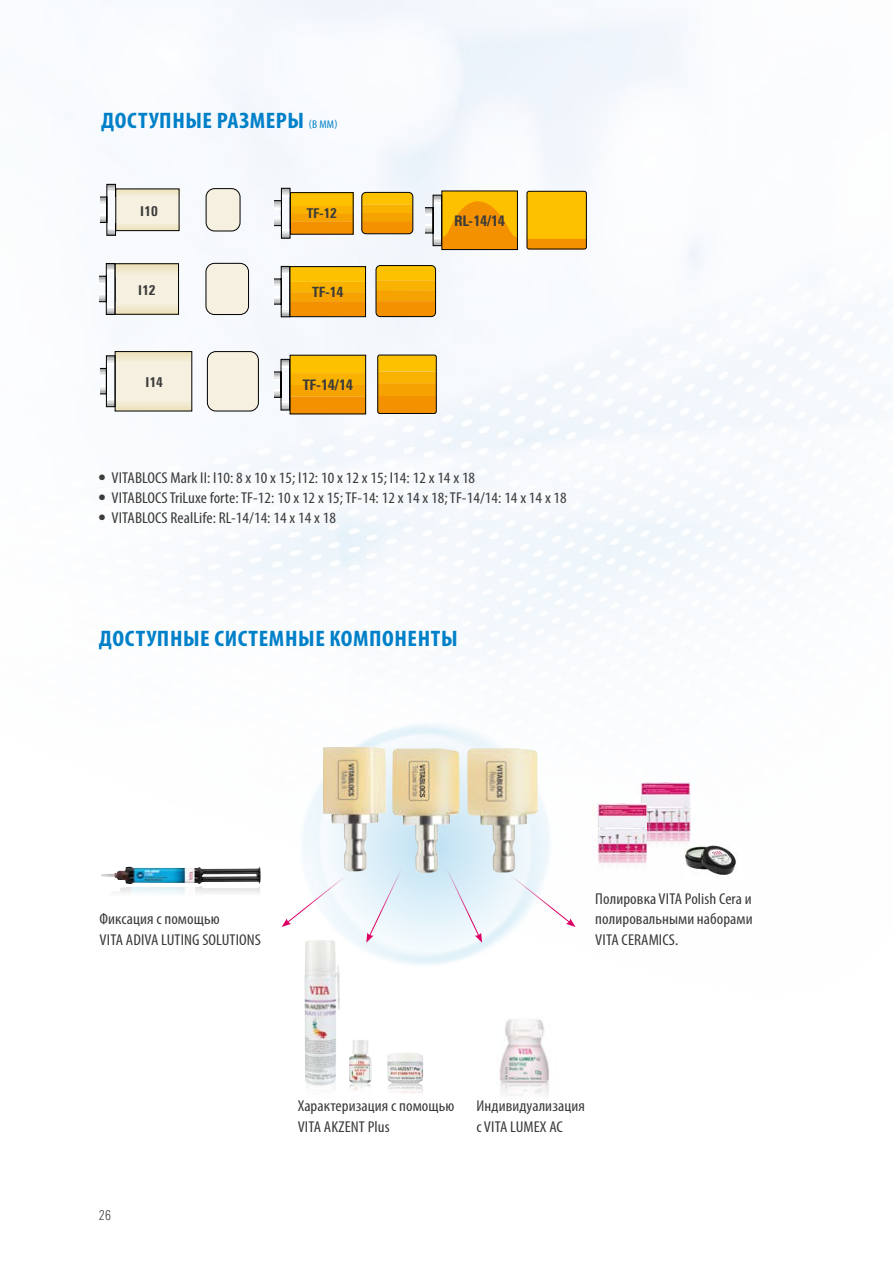
<style>
.page{position:relative;width:893px;height:1263px;background:#fff}
.page>*{position:absolute;margin:0;border:0;box-sizing:border-box;transform-origin:0 0}
.t1{font:700 condensed 22.5px "Myriad Pro";letter-spacing:.025em;color:#0080c8;scale:1.08 1}
.t2{font:condensed 15.75px/20.2px "Myriad Pro";letter-spacing:.005em;color:#3b3b3a;scale:1.08 1}
.t3{font:800 condensed 14.55px "Univers Next Pro";letter-spacing:-.015em;color:#3b3b3a}
.t4{font:800 condensed 14.1px "Univers Next Pro";color:#3b3b3a}
.t5{font:800 condensed 13.5px "Univers Next Pro";color:#3b3b3a}
.t6{font:300 condensed 13.5px "Univers Next Pro";color:#3b3b3a}
.s1{font-weight:400;font-size:11.25px}
.s2{font-family:"Univers LT Std";font-weight:700}
</style>
<div class="page">
<img style="left:106px;top:0;width:780px;height:1079px">
<img style="left:304px;top:1033px;width:37px;height:55px">
<svg style="left:100px;top:184px;width:16px;height:52px"></svg>
<hr style="left:116px;top:228px;width:63px;height:1px;background:#ede3be">
<hr style="left:116px;top:227px;width:63px;height:1px;background:#efe6c6">
<hr style="left:116px;top:225px;width:63px;height:2px;background:#f1e9cf">
<hr style="left:116px;top:224px;width:63px;height:1px;background:#f3ecd7">
<hr style="left:116px;top:223px;width:63px;height:1px;background:#f5f0df">
<hr style="left:116px;top:190px;width:63px;height:2px;background:#ede3be">
<hr style="left:116px;top:192px;width:63px;height:1px;background:#efe6c6">
<hr style="left:116px;top:193px;width:63px;height:2px;background:#f1e9cf">
<hr style="left:116px;top:195px;width:63px;height:1px;background:#f3ecd7">
<hr style="left:116px;top:196px;width:63px;height:1px;background:#f5f0df">
<div style="left:116px;top:197px;width:63px;height:26px;background:#f5f0df"></div>
<div style="left:115px;top:188px;width:65px;height:43px;border:1px solid #000"></div>
<div style="left:206px;top:189px;width:34px;height:42px;background:#f5f0df;border-radius:9px"></div>
<div style="left:206px;top:188px;width:34px;height:43px;border:1px solid #000;border-radius:9px"></div>
<svg style="left:99px;top:263px;width:16px;height:52px"></svg>
<hr style="left:116px;top:311px;width:63px;height:2px;background:#ede2bb">
<hr style="left:116px;top:310px;width:63px;height:1px;background:#eee4c2">
<hr style="left:116px;top:308px;width:63px;height:2px;background:#efe7c8">
<hr style="left:116px;top:307px;width:63px;height:1px;background:#f1e9ce">
<hr style="left:116px;top:305px;width:63px;height:2px;background:#f2ebd3">
<hr style="left:116px;top:304px;width:63px;height:1px;background:#f4edd9">
<hr style="left:116px;top:303px;width:63px;height:1px;background:#f5f0df">
<hr style="left:115px;top:265px;width:64px;height:2px;background:#ede2bb">
<hr style="left:115px;top:267px;width:64px;height:1px;background:#eee4c0">
<hr style="left:115px;top:268px;width:64px;height:2px;background:#efe6c5">
<hr style="left:115px;top:270px;width:64px;height:1px;background:#f0e8ca">
<hr style="left:115px;top:271px;width:64px;height:2px;background:#f1ead0">
<hr style="left:115px;top:273px;width:64px;height:1px;background:#f2ecd5">
<hr style="left:115px;top:274px;width:64px;height:2px;background:#f4eeda">
<hr style="left:115px;top:276px;width:64px;height:1px;background:#f5f0df">
<div style="left:116px;top:277px;width:63px;height:26px;background:#f5f0df"></div>
<div style="left:115px;top:263px;width:64px;height:52px;border:1px solid #000"></div>
<div style="left:206px;top:263px;width:43px;height:51px;background:#f5f0df;border-radius:9px"></div>
<div style="left:206px;top:263px;width:43px;height:52px;border:1px solid #000;border-radius:9px"></div>
<hr style="left:116px;top:408px;width:76px;height:2px;background:#ede2bb">
<hr style="left:116px;top:407px;width:76px;height:1px;background:#eee4c2">
<hr style="left:116px;top:405px;width:76px;height:2px;background:#efe7c8">
<hr style="left:116px;top:404px;width:76px;height:1px;background:#f1e9ce">
<hr style="left:116px;top:402px;width:76px;height:2px;background:#f2ebd3">
<hr style="left:116px;top:401px;width:76px;height:1px;background:#f4edd9">
<hr style="left:116px;top:400px;width:76px;height:1px;background:#f5f0df">
<div style="left:116px;top:363px;width:76px;height:37px;background:#f5f0df"></div>
<hr style="left:115px;top:353px;width:77px;height:1px;background:#ede2bb">
<hr style="left:115px;top:354px;width:77px;height:1px;background:#eee4c0">
<hr style="left:115px;top:355px;width:77px;height:2px;background:#efe6c5">
<hr style="left:115px;top:357px;width:77px;height:1px;background:#f0e8ca">
<hr style="left:115px;top:358px;width:77px;height:2px;background:#f1ead0">
<hr style="left:115px;top:360px;width:77px;height:1px;background:#f2ecd5">
<hr style="left:115px;top:361px;width:77px;height:2px;background:#f4eeda">
<svg style="left:100px;top:355px;width:15px;height:52px"></svg>
<div style="left:115px;top:351px;width:77px;height:60px;border:1px solid #000"></div>
<div style="left:207px;top:352px;width:51px;height:59px;background:#f5f0df;border-radius:9px"></div>
<div style="left:207px;top:351px;width:52px;height:60px;border:1px solid #000;border-radius:9px"></div>
<svg style="left:292px;top:206px;width:60px;height:8px"></svg>
<div style="left:291px;top:214px;width:63px;height:8px;background:#f6a200"></div>
<svg style="left:292px;top:222px;width:60px;height:11px"></svg>
<div style="left:291px;top:193px;width:63px;height:13px;background:#fdc100"></div>
<div style="left:290px;top:192px;width:64px;height:43px;border:1px solid #000"></div>
<div style="left:281px;top:188px;width:9px;height:50px;border:1px solid #000"></div>
<svg style="left:274px;top:200px;width:8px;height:26px"></svg>
<svg style="left:274px;top:266px;width:90px;height:51px"></svg>
<div style="left:290px;top:267px;width:76px;height:15px;background:#fdc100"></div>
<div style="left:290px;top:266px;width:76px;height:51px;border:1px solid #000"></div>
<svg style="left:375px;top:265px;width:61px;height:52px"></svg>
<div style="left:376px;top:265px;width:60px;height:52px;border:1px solid #000;border-radius:4px"></div>
<svg style="left:274px;top:348px;width:163px;height:67px"></svg>
<div style="left:442px;top:191px;width:75px;height:47px;background:#fdc100"></div>
<svg style="left:425px;top:195px;width:91px;height:55px"></svg>
<div style="left:441px;top:191px;width:77px;height:59px;border:1px solid #000"></div>
<svg style="left:527px;top:191px;width:60px;height:58px"></svg>
<div style="left:527px;top:191px;width:60px;height:58px;border:1px solid #000;border-radius:2px"></div>
<div style="left:362px;top:204px;width:51px;height:9px;background:#f9b200"></div>
<div style="left:362px;top:213px;width:51px;height:9px;background:#f6a200"></div>
<svg style="left:362px;top:222px;width:51px;height:12px"></svg>
<svg style="left:362px;top:192px;width:51px;height:12px"></svg>
<div style="left:361px;top:192px;width:52px;height:42px;border:1px solid #000;border-radius:4px"></div>
<img style="left:482px;top:1033px;width:76px;height:47px">
<img style="left:500px;top:1080px;width:49px;height:16px">
<img style="left:101px;top:866px;width:139px;height:18px">
<img style="left:106px;top:886px;width:134px;height:19px">
<img style="left:240px;top:665px;width:366px;height:368px">
<img style="left:349px;top:1039px;width:22px;height:52px">
<img style="left:387px;top:1052px;width:36px;height:41px">
<img style="left:323px;top:747px;width:63px;height:125px">
<img style="left:467px;top:748px;width:71px;height:125px">
<img style="left:392px;top:748px;width:68px;height:125px">
<img style="left:636px;top:782px;width:60px;height:82px">
<img style="left:592px;top:804px;width:55px;height:49px">
<img style="left:592px;top:853px;width:60px;height:32px">
<img style="left:684px;top:845px;width:61px;height:36px">
<svg style="left:282px;top:873px;width:67px;height:54px"></svg>
<svg style="left:508px;top:873px;width:68px;height:54px"></svg>
<svg style="left:444px;top:865px;width:38px;height:78px"></svg>
<svg style="left:366px;top:865px;width:38px;height:78px"></svg>
<h1 class="t1" style="left:101px;top:108px;width:220px">ДОСТУПНЫЕ РАЗМЕРЫ <span class="s1">(В ММ)</span></h1>
<p class="t5" style="left:140px;top:203px;width:19px">I10</p>
<p class="t5" style="left:307px;top:205px;width:32px">TF-12</p>
<p class="t5" style="left:138px;top:282px;width:19px">I12</p>
<p class="t4" style="left:312px;top:283px;width:33px">TF-14</p>
<p class="t5" style="left:146px;top:374px;width:19px">I14</p>
<p class="t3" style="left:303px;top:376px;width:52px">TF-14/14</p>
<p class="t3" style="left:454px;top:212px;width:53px">RL-14/14</p>
<p class="t2" style="left:99px;top:467px;width:350px"><span class="s2">•</span> VITABLOCS Mark II: I10: 8 x 10 x 15; I12: 10 x 12 x 15; I14: 12 x 14 x 18</p>
<p class="t2" style="left:99px;top:488px;width:435px"><span class="s2">•</span> VITABLOCS TriLuxe forte: TF-12: 10 x 12 x 15; TF-14: 12 x 14 x 18; TF-14/14: 14 x 14 x 18</p>
<p class="t2" style="left:99px;top:508px;width:221px"><span class="s2">•</span> VITABLOCS RealLife: RL-14/14: 14 x 14 x 18</p>
<h1 class="t1" style="left:99px;top:626px;width:334px">ДОСТУПНЫЕ СИСТЕМНЫЕ КОМПОНЕНТЫ</h1>
<p class="t2" style="left:100px;top:909px;width:151px">Фиксация с помощью<br>VITA ADIVA LUTING SOLUTIONS</p>
<p class="t2" style="left:595px;top:888px;width:147px;text-align:justify">Полировка VITA Polish Cera и полировальными наборами VITA CERAMICS.</p>
<p class="t6" style="left:99px;top:1207px;width:14px">26</p>
<p class="t2" style="left:298px;top:1096px;width:147px">Характеризация с помощью<br>VITA AKZENT Plus</p>
<p class="t2" style="left:477px;top:1096px;width:102px">Индивидуализация с VITA LUMEX AC</p>
</div>
